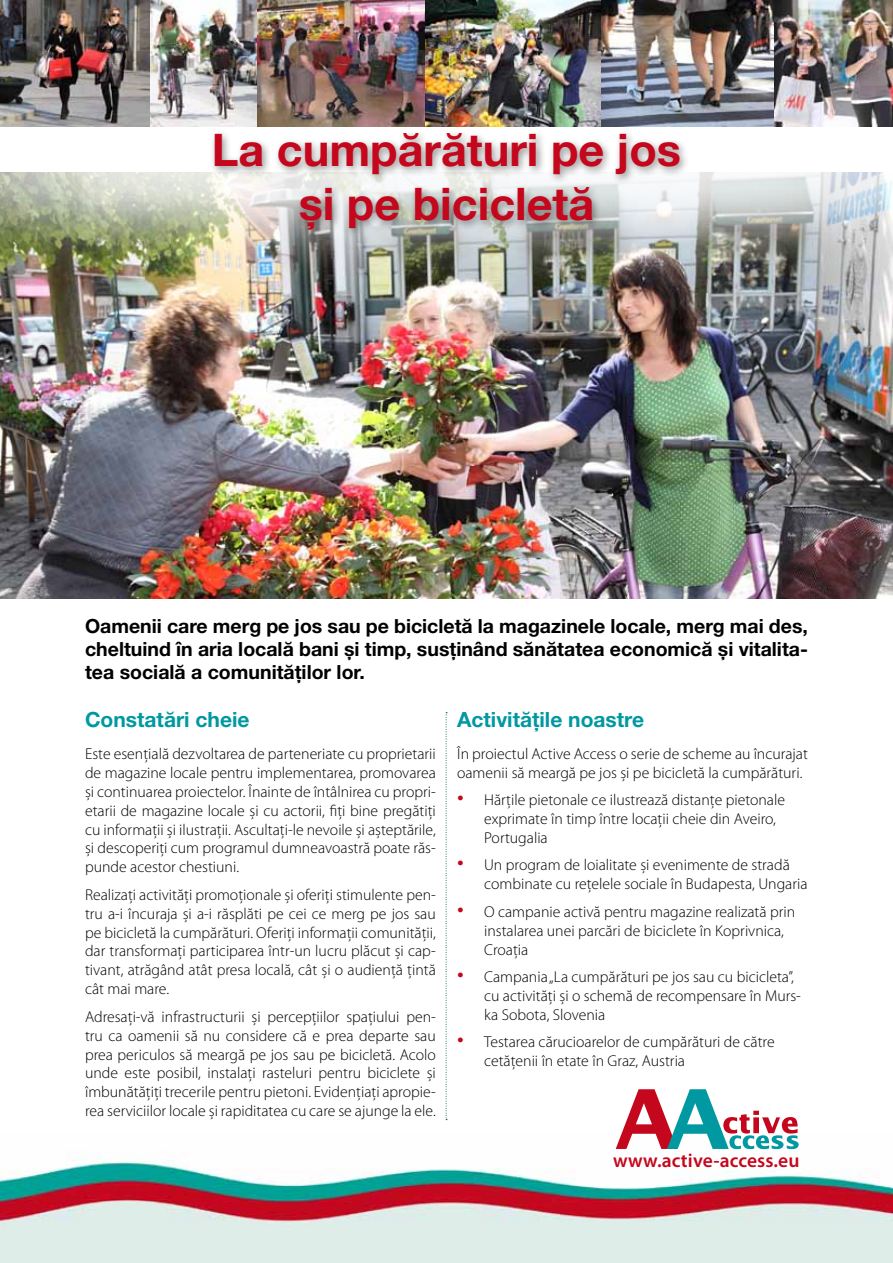
<style>
.page{position:relative;width:893px;height:1263px;background:#fff}
.page>*{position:absolute;margin:0;border:0;box-sizing:border-box;transform-origin:0 0}
.t1{font:700 45px/54px "Helvetica Neue LT Pro";color:#c4071c;text-align:center}
.t2{font:700 21px "Helvetica Neue LT Pro";color:#0098a1}
.t3{font:700 19.5px/23.4px "Helvetica Neue LT Pro";color:#000;text-align:justify}
.t4{font:600 19.5px "Myriad Pro";letter-spacing:.005em;color:#c4071c}
.t5{font:300 15.75px/18.9px "Myriad Pro";color:#000}
.s1{font-size:27px;color:#c4071c}
</style>
<div class="page">
<img style="left:0;top:1148px;width:893px;height:115px">
<img style="left:0;top:172px;width:893px;height:426px">
<div style="left:209px;top:128px;width:481px;height:113px;background:#000;opacity:.45"></div>
<svg style="left:446px;top:712px;width:1px;height:408px"></svg>
<svg style="left:616px;top:1089px;width:183px;height:60px"></svg>
<img style="left:0;top:0;width:257px;height:126px">
<img style="left:257px;top:0;width:518px;height:126px">
<img style="left:775px;top:0;width:118px;height:126px">
<h1 class="t1" style="left:212px;top:122px;width:471px">La cumpărături pe jos și pe bicicletă</h1>
<p class="t3" style="left:85px;top:614px;width:724px">Oamenii care merg pe jos sau pe bicicletă la magazinele locale, merg mai des, cheltuind în aria locală bani și timp, susținând sănătatea economică și vitalita&shy;tea socială a comunităților lor.</p>
<h2 class="t2" style="left:85px;top:707px;width:166px">Constatări cheie</h2>
<p class="t5" style="left:85px;top:744px;width:352px;text-align:justify">Este esențială dezvoltarea de parteneriate cu proprietarii de magazine locale pentru implementarea, promovarea și continuarea proiectelor. Înainte de întâlnirea cu propri&shy;etarii de magazine locale și cu actorii, fiți bine pregătiți cu informații și ilustrații. Ascultați-le nevoile și așteptările, și descoperiți cum programul dumneavoastră poate răs&shy;punde acestor chestiuni.</p>
<p class="t5" style="left:85px;top:885px;width:352px;text-align:justify">Realizați activități promoționale și oferiți stimulente pen&shy;tru a-i încuraja și a-i răsplăti pe cei ce merg pe jos sau pe bicicletă la cumpărături. Oferiți informații comunității, dar transformați participarea într-un lucru plăcut și cap&shy;tivant, atrăgând atât presa locală, cât și o audiență țintă cât mai mare.</p>
<p class="t5" style="left:85px;top:1007px;width:352px;text-align:justify">Adresați-vă infrastructurii și percepțiilor spațiului pen&shy;tru ca oamenii să nu considere că e prea departe sau prea periculos să meargă pe jos sau pe bicicletă. Acolo unde este posibil, instalați rasteluri pentru biciclete și îmbunătățiți trecerile pentru pietoni. Evidențiați apropie&shy;rea serviciilor locale și rapiditatea cu care se ajunge la ele.</p>
<h2 class="t2" style="left:457px;top:707px;width:189px">Activitățile noastre</h2>
<p class="t5" style="left:457px;top:744px;width:352px">În proiectul Active Access o serie de scheme au încurajat oamenii să meargă pe jos și pe bicicletă la cumpărături.</p>
<p class="t5" style="left:484px;top:791px;width:302px;text-indent:-27px"><span class="s1">•</span> Hărțile pietonale ce ilustrează distanțe pietonale exprimate în timp între locații cheie din Aveiro,<br>Portugalia</p>
<p class="t5" style="left:484px;top:856px;width:325px;text-indent:-27px"><span class="s1">•</span> Un program de loialitate și evenimente de stradă combinate cu rețelele sociale în Budapesta, Ungaria</p>
<p class="t5" style="left:484px;top:902px;width:313px;text-indent:-27px"><span class="s1">•</span> O campanie activă pentru magazine realizată prin instalarea unei parcări de biciclete în Koprivnica,<br>Croația</p>
<p class="t5" style="left:484px;top:967px;width:318px;text-indent:-27px"><span class="s1">•</span> Campania „La cumpărături pe jos sau cu bicicleta”, cu activități și o schemă de recompensare în Murs&shy;ka Sobota, Slovenia</p>
<p class="t5" style="left:484px;top:1033px;width:292px;text-indent:-27px"><span class="s1">•</span> Testarea cărucioarelor de cumpărături de către cetățenii în etate în Graz, Austria</p>
<p class="t4" style="left:613px;top:1149px;width:188px">www.active-access.eu</p>
</div>
